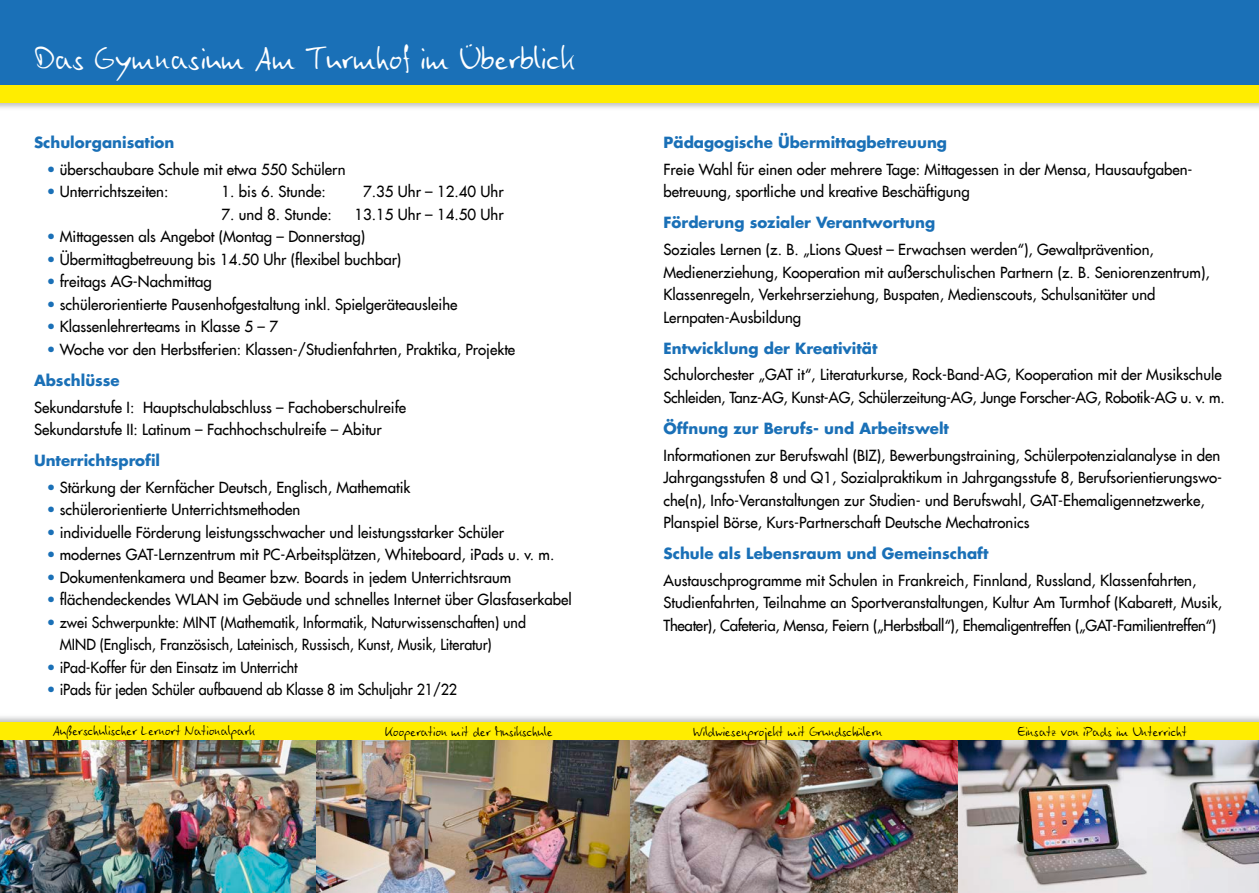
<style>
.page{position:relative;width:1259px;height:893px;background:#fff}
.page>*{position:absolute;margin:0;border:0;box-sizing:border-box;transform-origin:0 0}
.t1{font:36px "Ego LT";color:#fff}
.t2{font:15px/22.5px "Futura LT";color:#000}
.t3{font:15px/22.5px "Futura LT";color:#000;scale:.95 1}
.t4{font:700 15px "Futura LT";color:#1a70b7}
.t5{font:15px "Ego LT";color:#000}
.s1{color:#1a70b7}
.s2{font-weight:700;color:#1a70b7}
</style>
<div class="page">
<img style="left:957px;top:741px;width:302px;height:152px">
<img style="left:629px;top:741px;width:328px;height:152px">
<img style="left:0;top:741px;width:317px;height:152px">
<img style="left:317px;top:741px;width:312px;height:152px">
<div style="left:0;top:0;width:1259px;height:85px;background:#1a70b7"></div>
<img style="left:0;top:102px;width:1259px;height:6px">
<div style="left:0;top:85px;width:1259px;height:17px;background:#ffed00"></div>
<img style="left:0;top:716px;width:1259px;height:7px">
<img style="left:957px;top:740px;width:302px;height:1px">
<img style="left:0;top:740px;width:957px;height:1px">
<div style="left:0;top:723px;width:1259px;height:17px;background:#ffed00"></div>
<h1 class="t1" style="left:34px;top:35px;width:542px">Das Gymnasium Am Turmhof im Überblick</h1>
<p class="t4" style="left:34px;top:132px;width:142px">Schulorganisation</p>
<p class="t2" style="left:47px;top:158px;width:300px"><span class="s1">•</span> überschaubare Schule mit etwa 550 Schülern</p>
<p class="t2" style="left:47px;top:180px;width:123px"><span class="s1">•</span> Unterrichtszeiten:</p>
<p class="t2" style="left:222px;top:180px;width:106px">1. bis 6. Stunde:</p>
<p class="t2" style="left:363px;top:180px;width:142px">7.35 Uhr – 12.40 Uhr</p>
<p class="t2" style="left:222px;top:203px;width:112px">7. und 8. Stunde:</p>
<p class="t2" style="left:354px;top:203px;width:151px">13.15 Uhr – 14.50 Uhr</p>
<p class="t2" style="left:47px;top:225px;width:320px"><span class="s1">•</span> Mittagessen als Angebot (Montag – Donnerstag)</p>
<p class="t2" style="left:47px;top:248px;width:356px"><span class="s1">•</span> Übermittagbetreuung bis 14.50 Uhr (flexibel buchbar)</p>
<p class="t2" style="left:47px;top:270px;width:166px"><span class="s1">•</span> freitags AG-Nachmittag</p>
<p class="t2" style="left:47px;top:293px;width:412px"><span class="s1">•</span> schülerorientierte Pausenhofgestaltung inkl. Spielgeräteausleihe</p>
<p class="t2" style="left:47px;top:315px;width:233px"><span class="s1">•</span> Klassenlehrerteams in Klasse 5 – 7</p>
<p class="t2" style="left:34px;top:334px;width:483px;line-height:31px;text-indent:13px"><span class="s1">•</span> Woche vor den Herbstferien: Klassen-/Studienfahrten, Praktika, Projekte<br><span class="s2">Abschlüsse</span></p>
<p class="t2" style="left:34px;top:396px;width:374px">Sekundarstufe I: Hauptschulabschluss – Fachoberschulreife<br>Sekundarstufe II: Latinum – Fachhochschulreife – Abitur</p>
<p class="t4" style="left:34px;top:450px;width:128px">Unterrichtsprofil</p>
<p class="t2" style="left:47px;top:476px;width:365px"><span class="s1">•</span> Stärkung der Kernfächer Deutsch, Englisch, Mathematik</p>
<p class="t2" style="left:47px;top:498px;width:255px"><span class="s1">•</span> schülerorientierte Unterrichtsmethoden</p>
<p class="t2" style="left:47px;top:521px;width:459px"><span class="s1">•</span> individuelle Förderung leistungsschwacher und leistungsstarker Schüler</p>
<p class="t2" style="left:47px;top:543px;width:509px"><span class="s1">•</span> modernes GAT-Lernzentrum mit PC-Arbeitsplätzen, Whiteboard, iPads u. v. m.</p>
<p class="t2" style="left:47px;top:566px;width:466px"><span class="s1">•</span> Dokumentenkamera und Beamer bzw. Boards in jedem Unterrichtsraum</p>
<p class="t2" style="left:47px;top:588px;width:526px"><span class="s1">•</span> flächendeckendes WLAN im Gebäude und schnelles Internet über Glasfaserkabel</p>
<p class="t3" style="left:60px;top:611px;width:492px;text-indent:-13px"><span class="s1">•</span> zwei Schwerpunkte: MINT (Mathematik, Informatik, Naturwissenschaften) und<br>MIND (Englisch, Französisch, Lateinisch, Russisch, Kunst, Musik, Literatur)</p>
<p class="t3" style="left:47px;top:656px;width:265px"><span class="s1">•</span> iPad-Koffer für den Einsatz im Unterricht</p>
<p class="t3" style="left:47px;top:678px;width:433px"><span class="s1">•</span> iPads für jeden Schüler aufbauend ab Klasse 8 im Schuljahr 21/22</p>
<p class="t4" style="left:663px;top:132px;width:285px">Pädagogische Übermittagbetreuung</p>
<p class="t2" style="left:663px;top:158px;width:530px">Freie Wahl für einen oder mehrere Tage: Mittagessen in der Mensa, Hausaufgaben&shy;betreuung, sportliche und kreative Beschäftigung</p>
<p class="t4" style="left:663px;top:213px;width:273px">Förderung sozialer Verantwortung</p>
<p class="t2" style="left:663px;top:238px;width:548px">Soziales Lernen (z. B. „Lions Quest – Erwachsen werden“), Gewaltprävention, Medienerziehung, Kooperation mit außerschulischen Partnern (z. B. Seniorenzentrum), Klassenregeln, Verkehrserziehung, Buspaten, Medienscouts, Schulsanitäter und Lernpaten-Ausbildung</p>
<p class="t4" style="left:663px;top:338px;width:215px">Entwicklung der Kreativität</p>
<p class="t2" style="left:663px;top:363px;width:563px">Schulorchester „GAT it“, Literaturkurse, Rock-Band-AG, Kooperation mit der Musikschule<br>Schleiden, Tanz-AG, Kunst-AG, Schülerzeitung-AG, Junge Forscher-AG, Robotik-AG u. v. m.</p>
<p class="t4" style="left:663px;top:418px;width:287px">Öffnung zur Berufs- und Arbeitswelt</p>
<p class="t2" style="left:663px;top:444px;width:560px">Informationen zur Berufswahl (BIZ), Bewerbungstraining, Schülerpotenzialanalyse in den Jahrgangsstufen 8 und Q1, Sozialpraktikum in Jahrgangsstufe 8, Berufsorientierungswo&shy;che(n), Info-Veranstaltungen zur Studien- und Berufswahl, GAT-Ehemaligennetzwerke, Planspiel Börse, Kurs-Partnerschaft Deutsche Mechatronics</p>
<p class="t4" style="left:663px;top:543px;width:326px">Schule als Lebensraum und Gemeinschaft</p>
<p class="t2" style="left:663px;top:569px;width:560px">Austauschprogramme mit Schulen in Frankreich, Finnland, Russland, Klassenfahrten,<br>Studienfahrten, Teilnahme an Sportveranstaltungen, Kultur Am Turmhof (Kabarett, Musik,<br>Theater), Cafeteria, Mensa, Feiern („Herbstball“), Ehemaligentreffen („GAT-Familientreffen“)</p>
<p class="t5" style="left:53px;top:721px;width:204px">Außerschulischer Lernort Nationalpark</p>
<p class="t5" style="left:385px;top:722px;width:169px">Kooperation mit der Musikschule</p>
<p class="t5" style="left:693px;top:722px;width:191px">Wildwiesenprojekt mit Grundschülern</p>
<p class="t5" style="left:1018px;top:722px;width:171px">Einsatz von iPads im Unterricht</p>
</div>
